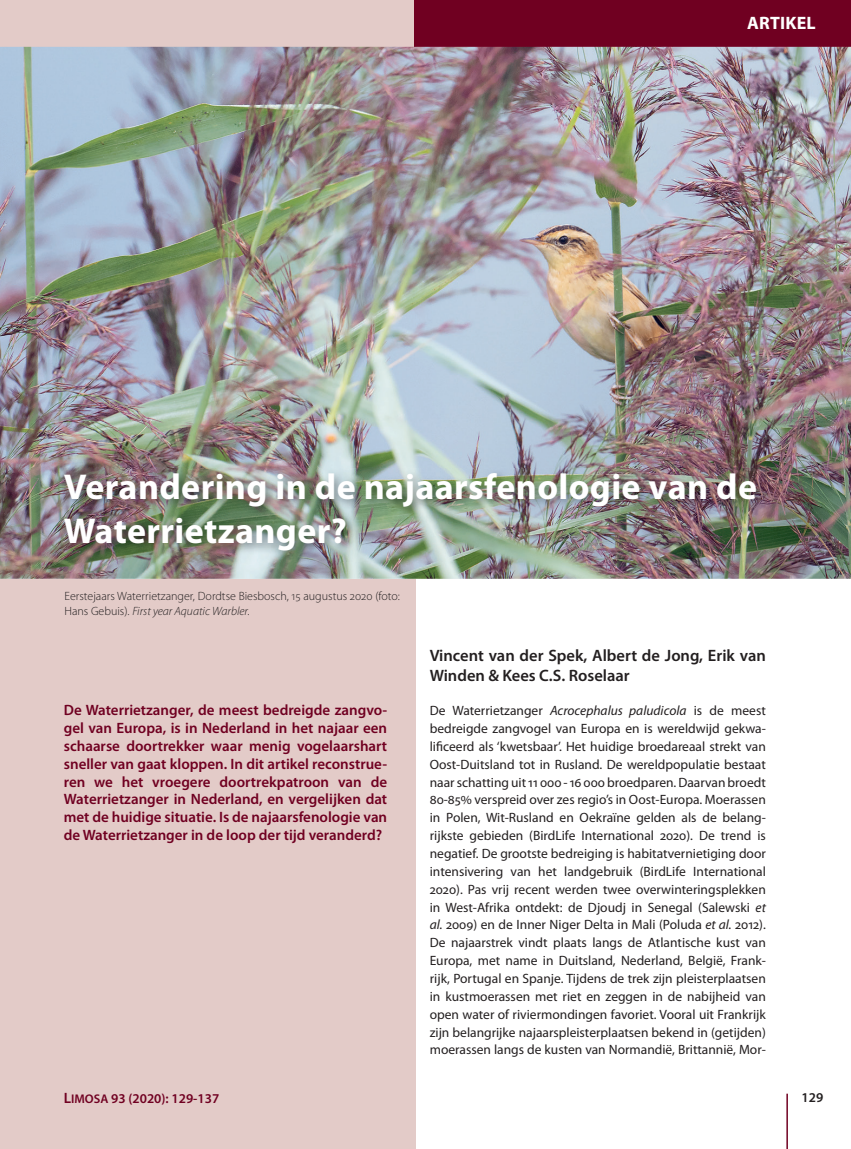
<style>
.page{position:relative;width:851px;height:1149px;background:#fff}
.page>*{position:absolute;margin:0;border:0;box-sizing:border-box;transform-origin:0 0}
.t1{font:700 36px/43.5px "Myriad Pro";letter-spacing:.01em;color:#fff}
.t2{font:700 18px "Myriad Pro";letter-spacing:.01em;color:#fff}
.t3{font:600 16.5px/19.5px "Myriad Pro";color:#231f20}
.t4{font:600 15px/17.9px "Myriad Pro";color:#700021;text-align:justify}
.t5{font:13.5px/17.9px "Myriad Pro";color:#231f20;text-align:justify}
.t6{font:600 13.5px "Myriad Pro";color:#700021}
.t7{font:600 13.5px "Myriad Pro";color:#231f20}
.t8{font:300 12px/15px "Myriad Pro";color:#231f20}
.s1{font-style:italic}
.s2{font-size:15px}
.s3{font-size:12.6px}
</style>
<div class="page">
<div style="left:0;top:0;width:415px;height:1148px;background:#e3cbc8"></div>
<div style="left:415px;top:0;width:435px;height:47px;background:#700021"></div>
<img style="left:0;top:47px;width:850px;height:531px">
<hr style="left:786px;top:1093px;width:1px;height:55px;background:#700021">
<img style="left:60px;top:468px;width:706px;height:93px">
<h2 class="t2" style="left:747px;top:13px;width:70px">ARTIKEL</h2>
<h1 class="t1" style="left:64px;top:466px;width:694px">Verandering in de najaarsfenologie van de<br>Waterrietzanger?</h1>
<p class="t8" style="left:64px;top:588px;width:337px">Eerstejaars Waterrietzanger, Dordtse Biesbosch, 15 augustus 2020 (foto:<br>Hans Gebuis). <span class="s1">First year Aquatic Warbler.</span></p>
<p class="t3" style="left:429px;top:646px;width:337px">Vincent van der Spek, Albert de Jong, Erik van<br>Winden &amp; Kees C.S. Roselaar</p>
<p class="t4" style="left:64px;top:701px;width:325px">De Waterrietzanger, de meest bedreigde zangvo&shy;gel van Europa, is in Nederland in het najaar een schaarse doortrekker waar menig vogelaarshart sneller van gaat kloppen. In dit artikel reconstrue&shy;ren we het vroegere doortrekpatroon van de Waterrietzanger in Nederland, en vergelijken dat met de huidige situatie. Is de najaarsfenologie van de Waterrietzanger in de loop der tijd veranderd?</p>
<p class="t5" style="left:429px;top:701px;width:337px">De Waterrietzanger <span class="s1">Acrocephalus paludicola</span> is de meest bedreigde zangvogel van Europa en is wereldwijd gekwa&shy;lificeerd als ‘kwetsbaar’. Het huidige broedareaal strekt van Oost-Duitsland tot in Rusland. De wereldpopulatie bestaat naar schatting uit 11 000 - 16 000 broedparen. Daarvan broedt 80-85% verspreid over zes regio’s in Oost-Europa. Moerassen in Polen, Wit-Rusland en Oekraïne gelden als de belang&shy;rijkste gebieden (BirdLife International 2020). De trend is negatief. De grootste bedreiging is habitatvernietiging door intensivering van het landgebruik (BirdLife International 2020). Pas vrij recent werden twee overwinteringsplekken in West-Afrika ontdekt: de Djoudj in Senegal (Salewski <span class="s1">et al.</span> 2009) en de Inner Niger Delta in Mali (Poluda <span class="s1">et al.</span> 2012).<br>De najaarstrek vindt plaats langs de Atlantische kust van Europa, met name in Duitsland, Nederland, België, Frank&shy;rijk, Portugal en Spanje. Tijdens de trek zijn pleisterplaatsen in kustmoerassen met riet en zeggen in de nabijheid van open water of riviermondingen favoriet. Vooral uit Frankrijk zijn belangrijke najaarspleisterplaatsen bekend in (getijden) moerassen langs de kusten van Normandië, Brittannië, Mor-</p>
<p class="t6" style="left:64px;top:1090px;width:157px"><span class="s2">L</span><span class="s3">IMOSA</span> 93 (2020): 129-137</p>
<p class="t7" style="left:801px;top:1089px;width:23px">129</p>
</div>
